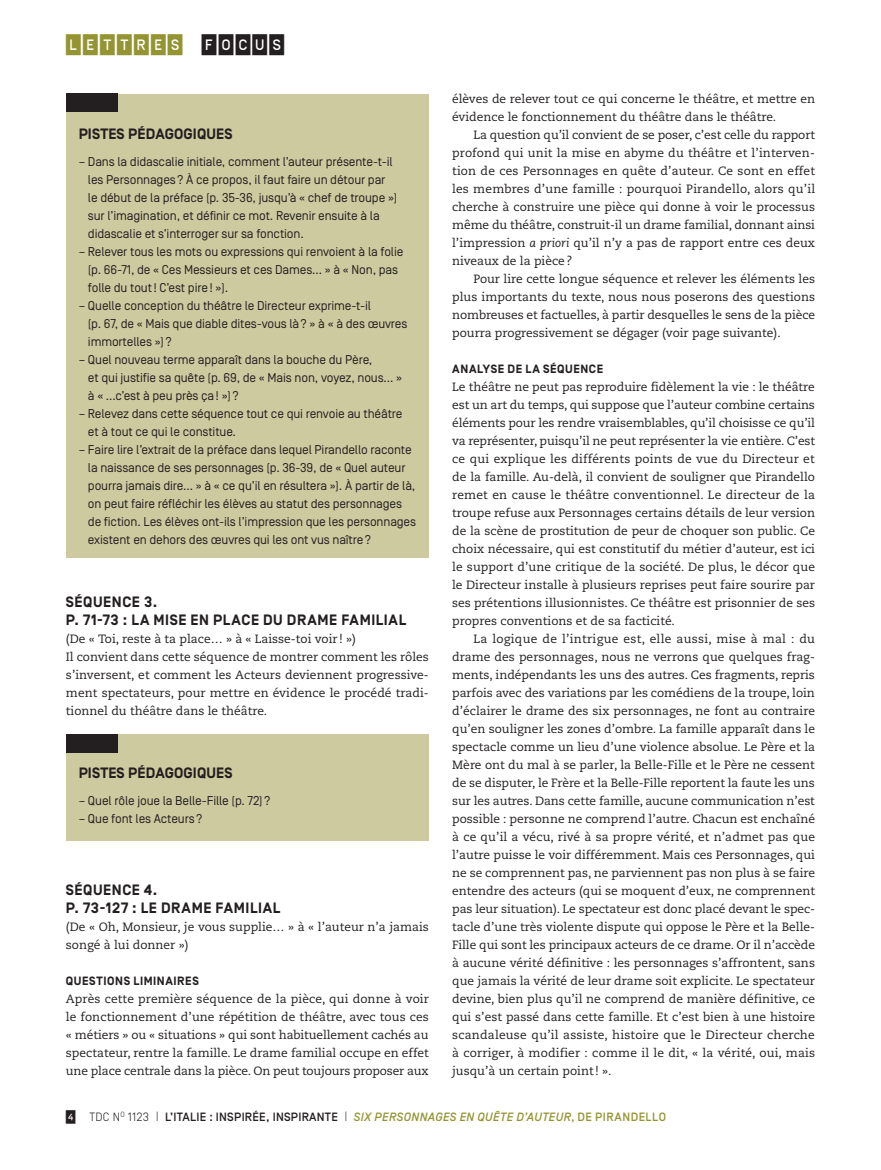
<style>
.page{position:relative;width:881px;height:1170px;background:#fff}
.page>*{position:absolute;margin:0;border:0;box-sizing:border-box;transform-origin:0 0}
.t1{font:500 21px "Simplon CNDP";letter-spacing:.075em;color:#949432}
.Intertitre_1{font:700 15px/18px "Simplon BP";letter-spacing:.035em;color:#231f20}
.TDC_Encadré_Titre{font:700 15px "Simplon BP";letter-spacing:.01em;color:#231f20}
.TDC_Encadré_Texte_co{font:12.75px/18px "Simplon BP Regular";letter-spacing:-.01em;color:#231f20}
.Texte_courant_Alinéa{font:12px/18px "Caecilia LT Std";color:#231f20;text-align:justify}
.Texte_courant{font:12px/18px "Caecilia LT Std";color:#231f20;text-align:justify}
.t2{font:italic 500 12px "Simplon BP";letter-spacing:.03em;color:#949432}
.Intertitre_2{font:700 12px "Simplon BP";letter-spacing:.045em;color:#231f20}
.s1{color:#231f20}
.s2{font-style:italic}
.s3{font-family:"Simplon CNDP";font-style:normal;font-size:13.5px;color:#231f20}
.s4{font-weight:300;font-style:normal;color:#231f20}
.s5{font-weight:300;font-style:normal;font-size:13.5px;color:#231f20}
.s6{font-style:normal;color:#231f20}
.s7{font-style:normal}
</style>
<div class="page">
<div style="left:66px;top:734px;width:362px;height:106px;background:#ceca9f"></div>
<div style="left:66px;top:734px;width:51px;height:18px;background:#231f20"></div>
<div style="left:66px;top:94px;width:362px;height:463px;background:#ceca9f"></div>
<div style="left:66px;top:94px;width:51px;height:18px;background:#231f20"></div>
<h1 class="t1" style="left:66px;top:34px;width:220px">LETTRES <span class="s1">FOCUS</span></h1>
<p class="TDC_Encadré_Titre" style="left:79px;top:125px;width:155px">PISTES PÉDAGOGIQUES</p>
<p class="TDC_Encadré_Texte_co" style="left:88px;top:152px;width:311px;text-indent:-9px">– Dans la didascalie initiale, comment l’auteur présente-t-il les Personnages? À ce propos, il faut faire un détour par le début de la préface (p. 35-36, jusqu’à « chef de troupe ») sur l’imagination, et définir ce mot. Revenir ensuite à la didascalie et s’interroger sur sa fonction.</p>
<p class="TDC_Encadré_Texte_co" style="left:88px;top:242px;width:317px;text-indent:-9px">– Relever tous les mots ou expressions qui renvoient à la folie (p. 66-71, de « Ces Messieurs et ces Dames… » à « Non, pas folle du tout! C’est pire! »).</p>
<p class="TDC_Encadré_Texte_co" style="left:88px;top:296px;width:321px;text-indent:-9px">– Quelle conception du théâtre le Directeur exprime-t-il<br>(p. 67, de « Mais que diable dites-vous là? » à « à des œuvres immortelles »)?</p>
<p class="TDC_Encadré_Texte_co" style="left:88px;top:350px;width:315px;text-indent:-9px">– Quel nouveau terme apparaît dans la bouche du Père,<br>et qui justifie sa quête (p. 69, de « Mais non, voyez, nous… » à « …c’est à peu près ça! »)?</p>
<p class="TDC_Encadré_Texte_co" style="left:88px;top:404px;width:316px;text-indent:-9px">– Relevez dans cette séquence tout ce qui renvoie au théâtre et à tout ce qui le constitue.</p>
<p class="TDC_Encadré_Texte_co" style="left:88px;top:440px;width:329px;text-indent:-9px">– Faire lire l’extrait de la préface dans lequel Pirandello raconte la naissance de ses personnages (p. 36-39, de « Quel auteur pourra jamais dire… » à « ce qu’il en résultera »). À partir de là, on peut faire réfléchir les élèves au statut des personnages de fiction. Les élèves ont-ils l’impression que les personnages existent en dehors des œuvres qui les ont vus naître?</p>
<p class="Intertitre_1" style="left:66px;top:593px;width:341px">SÉQUENCE 3.<br>P. 71-73 : LA MISE EN PLACE DU DRAME FAMILIAL</p>
<p class="Texte_courant" style="left:66px;top:630px;width:291px">(De « Toi, reste à ta place… » à « Laisse-toi voir ! »)</p>
<p class="Texte_courant" style="left:66px;top:648px;width:364px">Il convient dans cette séquence de montrer comment les rôles s’inversent, et comment les Acteurs deviennent progressive&shy;ment spectateurs, pour mettre en évidence le procédé tradi&shy;tionnel du théâtre dans le théâtre.</p>
<p class="TDC_Encadré_Titre" style="left:79px;top:764px;width:155px">PISTES PÉDAGOGIQUES</p>
<p class="TDC_Encadré_Texte_co" style="left:79px;top:791px;width:193px">– Quel rôle joue la Belle-Fille (p. 72)?</p>
<p class="TDC_Encadré_Texte_co" style="left:79px;top:809px;width:125px">– Que font les Acteurs?</p>
<p class="Intertitre_1" style="left:66px;top:881px;width:216px">SÉQUENCE 4.<br>P. 73-127 : LE DRAME FAMILIAL</p>
<p class="Texte_courant" style="left:66px;top:918px;width:364px">(De « Oh, Monsieur, je vous supplie… » à « l’auteur n’a jamais songé à lui donner »)</p>
<p class="Intertitre_2" style="left:66px;top:974px;width:134px">QUESTIONS LIMINAIRES</p>
<p class="Texte_courant" style="left:66px;top:990px;width:364px">Après cette première séquence de la pièce, qui donne à voir le fonctionnement d’une répétition de théâtre, avec tous ces « métiers » ou « situations » qui sont habituellement cachés au spectateur, rentre la famille. Le drame familial occupe en effet une place centrale dans la pièce. On peut toujours proposer aux</p>
<p class="Texte_courant" style="left:452px;top:90px;width:364px">élèves de relever tout ce qui concerne le théâtre, et mettre en évidence le fonctionnement du théâtre dans le théâtre.</p>
<p class="Texte_courant_Alinéa" style="left:452px;top:126px;width:364px;text-indent:21px">La question qu’il convient de se poser, c’est celle du rapport profond qui unit la mise en abyme du théâtre et l’interven&shy;tion de ces Personnages en quête d’auteur. Ce sont en effet les membres d’une famille : pourquoi Pirandello, alors qu’il cherche à construire une pièce qui donne à voir le processus même du théâtre, construit-il un drame familial, donnant ainsi l’impression <span class="s2">a priori</span> qu’il n’y a pas de rapport entre ces deux niveaux de la pièce?</p>
<p class="Texte_courant_Alinéa" style="left:452px;top:270px;width:364px;text-indent:21px">Pour lire cette longue séquence et relever les éléments les plus importants du texte, nous nous poserons des questions nombreuses et factuelles, à partir desquelles le sens de la pièce pourra progressivement se dégager (voir page suivante).</p>
<p class="Intertitre_2" style="left:452px;top:362px;width:152px">ANALYSE DE LA SÉQUENCE</p>
<p class="Texte_courant" style="left:452px;top:378px;width:364px">Le théâtre ne peut pas reproduire fidèlement la vie : le théâtre est un art du temps, qui suppose que l’auteur combine certains éléments pour les rendre vraisemblables, qu’il choisisse ce qu’il va représenter, puisqu’il ne peut représenter la vie entière. C’est ce qui explique les différents points de vue du Directeur et de la famille. Au-delà, il convient de souligner que Pirandello remet en cause le théâtre conventionnel. Le directeur de la troupe refuse aux Personnages certains détails de leur version de la scène de prostitution de peur de choquer son public. Ce choix nécessaire, qui est constitutif du métier d’auteur, est ici le support d’une critique de la société. De plus, le décor que le Directeur installe à plusieurs reprises peut faire sourire par ses prétentions illusionnistes. Ce théâtre est prisonnier de ses propres conventions et de sa facticité.</p>
<p class="Texte_courant_Alinéa" style="left:452px;top:630px;width:364px;text-indent:21px">La logique de l’intrigue est, elle aussi, mise à mal : du drame des personnages, nous ne verrons que quelques frag&shy;ments, indépendants les uns des autres. Ces fragments, repris parfois avec des variations par les comédiens de la troupe, loin d’éclairer le drame des six personnages, ne font au contraire qu’en souligner les zones d’ombre. La famille apparaît dans le spectacle comme un lieu d’une violence absolue. Le Père et la Mère ont du mal à se parler, la Belle-Fille et le Père ne cessent de se disputer, le Frère et la Belle-Fille reportent la faute les uns sur les autres. Dans cette famille, aucune communication n’est possible : personne ne comprend l’autre. Chacun est enchaîné à ce qu’il a vécu, rivé à sa propre vérité, et n’admet pas que l’autre puisse le voir différemment. Mais ces Personnages, qui ne se comprennent pas, ne parviennent pas non plus à se faire entendre des acteurs (qui se moquent d’eux, ne comprennent pas leur situation). Le spectateur est donc placé devant le spec&shy;tacle d’une très violente dispute qui oppose le Père et la Belle-Fille qui sont les principaux acteurs de ce drame. Or il n’accède à aucune vérité définitive : les personnages s’affrontent, sans que jamais la vérité de leur drame soit explicite. Le spectateur devine, bien plus qu’il ne comprend de manière définitive, ce qui s’est passé dans cette famille. Et c’est bien à une histoire scandaleuse qu’il assiste, histoire que le Directeur cherche à corriger, à modifier : comme il le dit, « la vérité, oui, mais jusqu’à un certain point! ».</p>
<p class="t2" style="left:66px;top:1110px;width:601px"><span class="s3">4</span> <span class="s4">TDC N</span><sup>O</sup> <span class="s4">1123</span> <span class="s5">|</span> <span class="s6">L’ITALIE : INSPIRÉE, INSPIRANTE</span> <span class="s5">|</span> SIX PERSONNAGES EN QUÊTE D’AUTEUR<span class="s7">, DE PIRANDELLO</span></p>
</div>
